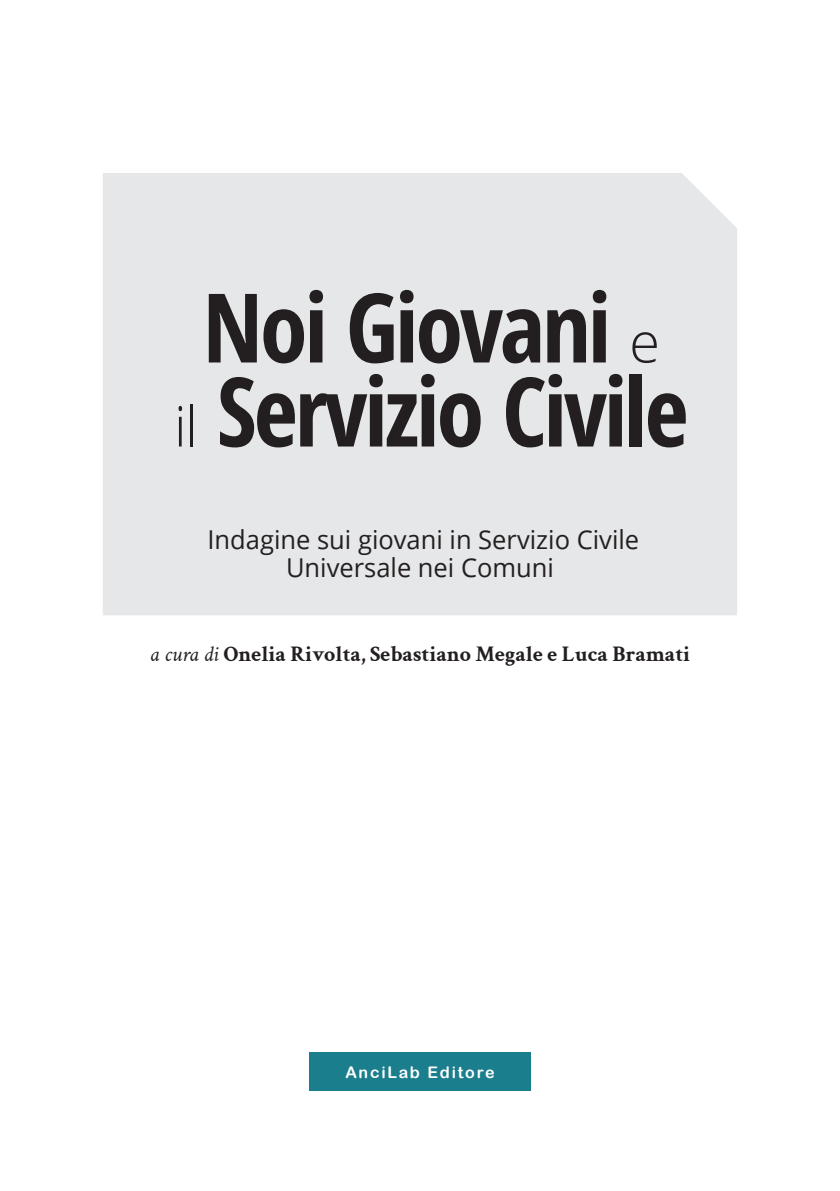
<style>
.page{position:relative;width:840px;height:1191px;background:#fff}
.page>*{position:absolute;margin:0;border:0;box-sizing:border-box;transform-origin:0 0}
.t1{font:700 condensed 96px/84px "Open Sans";letter-spacing:-.03em;color:#231f20}
.t2{font:26px/28px "Open Sans";color:#231f20;text-align:center}
.t3{font:700 22px "Crimson Text";color:#231f20}
.t4{font:16px "Arial Rounded MT Bold";letter-spacing:.11em;color:#fff}
.s1{font-weight:300;font-stretch:normal;font-size:56px}
.s2{font-weight:400;font-style:italic}
</style>
<div class="page">
<div style="left:309px;top:1052px;width:221px;height:39px;background:#1a7e8d"></div>
<div style="left:103px;top:173px;width:633px;height:442px;background:#e6e7e9"></div>
<h1 class="t1" style="left:174px;top:283px;width:516px">Noi Giovani <span class="s1">e<br>il</span> Servizio Civile</h1>
<p class="t2" style="left:207px;top:524px;width:433px">Indagine sui giovani in Servizio Civile<br>Universale nei Comuni</p>
<p class="t3" style="left:150px;top:638px;width:541px"><span class="s2">a cura di</span> Onelia Rivolta, Sebastiano Megale e Luca Bramati</p>
<p class="t4" style="left:345px;top:1062px;width:151px">AnciLab Editore</p>
</div>
